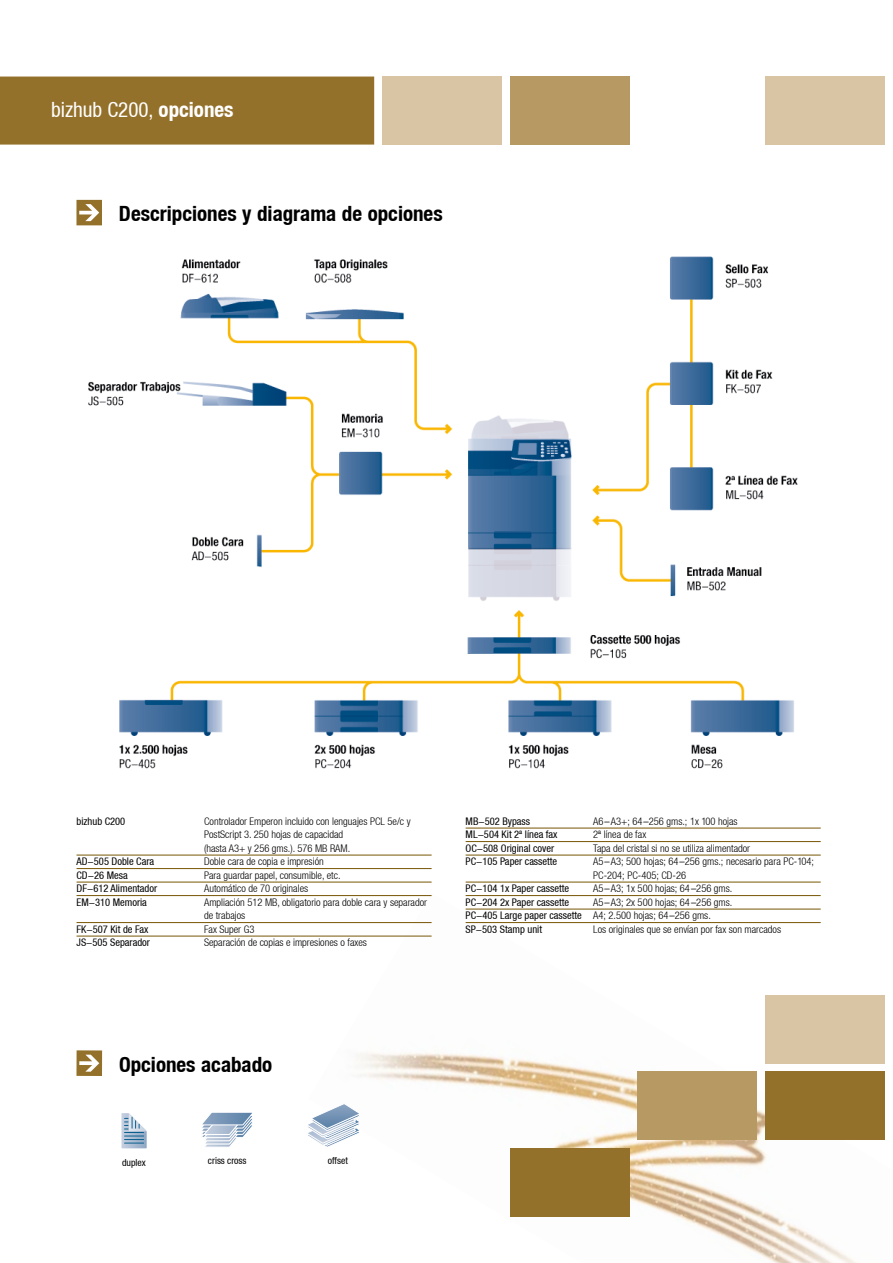
<style>
.page{position:relative;width:893px;height:1263px;background:#fff}
.page>*{position:absolute;margin:0;border:0;box-sizing:border-box;transform-origin:0 0}
.t1{font:700 condensed 21px "Helvetica KM";color:#000}
.t2{font:condensed 21px "Helvetica KM";color:#fff}
.t3{font:300 condensed 10.5px/13.5px "Helvetica KM";color:#000}
.t4{font:condensed 10.5px "Helvetica KM";color:#000}
.t5{font:condensed 9.75px "Helvetica KM";color:#000}
.s1{font-weight:700}
.s2{font-weight:400}
</style>
<div class="page">
<img style="left:308px;top:895px;width:577px;height:368px">
<div style="left:0;top:77px;width:374px;height:68px;background:#94712b"></div>
<div style="left:383px;top:77px;width:119px;height:68px;background:#d9c5a4"></div>
<div style="left:510px;top:77px;width:119px;height:68px;background:#b79963"></div>
<div style="left:765px;top:77px;width:119px;height:68px;background:#d9c5a4"></div>
<svg style="left:76px;top:200px;width:26px;height:25px"></svg>
<img style="left:88px;top:256px;width:709px;height:513px">
<hr style="left:77px;top:855px;width:355px;height:1px;background:#775504">
<hr style="left:77px;top:868px;width:355px;height:1px;background:#775504">
<hr style="left:77px;top:882px;width:355px;height:1px;background:#775504">
<hr style="left:77px;top:895px;width:355px;height:1px;background:#775504">
<hr style="left:77px;top:922px;width:355px;height:1px;background:#775504">
<hr style="left:77px;top:936px;width:355px;height:1px;background:#775504">
<hr style="left:466px;top:828px;width:355px;height:1px;background:#775504">
<hr style="left:466px;top:841px;width:355px;height:1px;background:#775504">
<hr style="left:466px;top:855px;width:355px;height:1px;background:#775504">
<hr style="left:466px;top:882px;width:355px;height:1px;background:#775504">
<hr style="left:466px;top:895px;width:355px;height:1px;background:#775504">
<hr style="left:466px;top:909px;width:355px;height:1px;background:#775504">
<hr style="left:466px;top:922px;width:355px;height:1px;background:#775504">
<svg style="left:76px;top:1050px;width:26px;height:26px"></svg>
<svg style="left:121px;top:1113px;width:26px;height:35px"></svg>
<svg style="left:308px;top:1103px;width:53px;height:44px"></svg>
<svg style="left:202px;top:1112px;width:50px;height:35px"></svg>
<div style="left:765px;top:995px;width:119px;height:68px;background:#d9c5a4"></div>
<div style="left:638px;top:1071px;width:119px;height:69px;background:#b79963"></div>
<div style="left:765px;top:1071px;width:119px;height:69px;background:#94712b"></div>
<div style="left:510px;top:1148px;width:119px;height:68px;background:#94712b"></div>
<h1 class="t2" style="left:51px;top:97px;width:184px">bizhub C200, <span class="s1">opciones</span></h1>
<h1 class="t1" style="left:119px;top:201px;width:325px">Descripciones y diagrama de opciones</h1>
<p class="t4" style="left:77px;top:815px;width:50px">bizhub C200</p>
<p class="t3" style="left:204px;top:814px;width:208px">Controlador Emperon incluido con lenguajes PCL 5e/c y<br>PostScript 3. 250 hojas de capacidad<br>(hasta A3+ y 256 gms.). 576 MB RAM.</p>
<p class="t4" style="left:77px;top:855px;width:79px">AD-505 Doble Cara</p>
<p class="t3" style="left:204px;top:855px;width:121px">Doble cara de copia e impresión</p>
<p class="t4" style="left:77px;top:869px;width:53px">CD-26 Mesa</p>
<p class="t3" style="left:204px;top:868px;width:138px">Para guardar papel, consumible, etc.</p>
<p class="t4" style="left:77px;top:882px;width:82px">DF-612 Alimentador</p>
<p class="t3" style="left:204px;top:882px;width:106px">Automático de 70 originales</p>
<p class="t4" style="left:77px;top:896px;width:72px">EM-310 Memoria</p>
<p class="t3" style="left:204px;top:895px;width:225px">Ampliación 512 MB, obligatorio para doble cara y separador de trabajos</p>
<p class="t4" style="left:77px;top:923px;width:73px">FK-507 Kit de Fax</p>
<p class="t3" style="left:204px;top:922px;width:52px">Fax Super G3</p>
<p class="t4" style="left:77px;top:936px;width:75px">JS-505 Separador</p>
<p class="t3" style="left:204px;top:936px;width:164px">Separación de copias e impresiones o faxes</p>
<p class="t4" style="left:466px;top:815px;width:66px">MB-502 Bypass</p>
<p class="t3" style="left:593px;top:814px;width:146px">A6–A3+; 64–256 gms.; 1x 100 hojas</p>
<p class="t4" style="left:466px;top:828px;width:93px">ML-504 Kit 2ª línea fax</p>
<p class="t3" style="left:593px;top:828px;width:55px">2ª línea de fax</p>
<p class="t4" style="left:466px;top:842px;width:90px">OC-508 Original cover</p>
<p class="t3" style="left:593px;top:841px;width:158px">Tapa del cristal si no se utiliza alimentador</p>
<p class="t4" style="left:466px;top:855px;width:93px">PC-105 Paper cassette</p>
<p class="t3" style="left:593px;top:855px;width:222px">A5–A3; 500 hojas; 64–256 gms.; necesario para PC-104;<br>PC-204; PC-405; CD-26</p>
<p class="t4" style="left:466px;top:882px;width:105px">PC-104 1x Paper cassette</p>
<p class="t3" style="left:593px;top:882px;width:141px">A5–A3; 1x 500 hojas; 64–256 gms.</p>
<p class="t4" style="left:466px;top:896px;width:105px">PC-204 2x Paper cassette</p>
<p class="t3" style="left:466px;top:895px;width:268px;text-indent:128px">A5–A3; 2x 500 hojas; 64–256 gms.<br><span class="s2">PC-405 Large paper cassette</span> A4; 2.500 hojas; 64–256 gms.<br><span class="s2">SP-503 Stamp unit</span></p>
<p class="t3" style="left:593px;top:922px;width:189px">Los originales que se envían por fax son marcados</p>
<h1 class="t1" style="left:119px;top:1051px;width:155px">Opciones acabado</h1>
<p class="t5" style="left:122px;top:1157px;width:25px">duplex</p>
<p class="t5" style="left:208px;top:1154px;width:40px">criss cross</p>
<p class="t5" style="left:328px;top:1154px;width:22px">offset</p>
</div>
